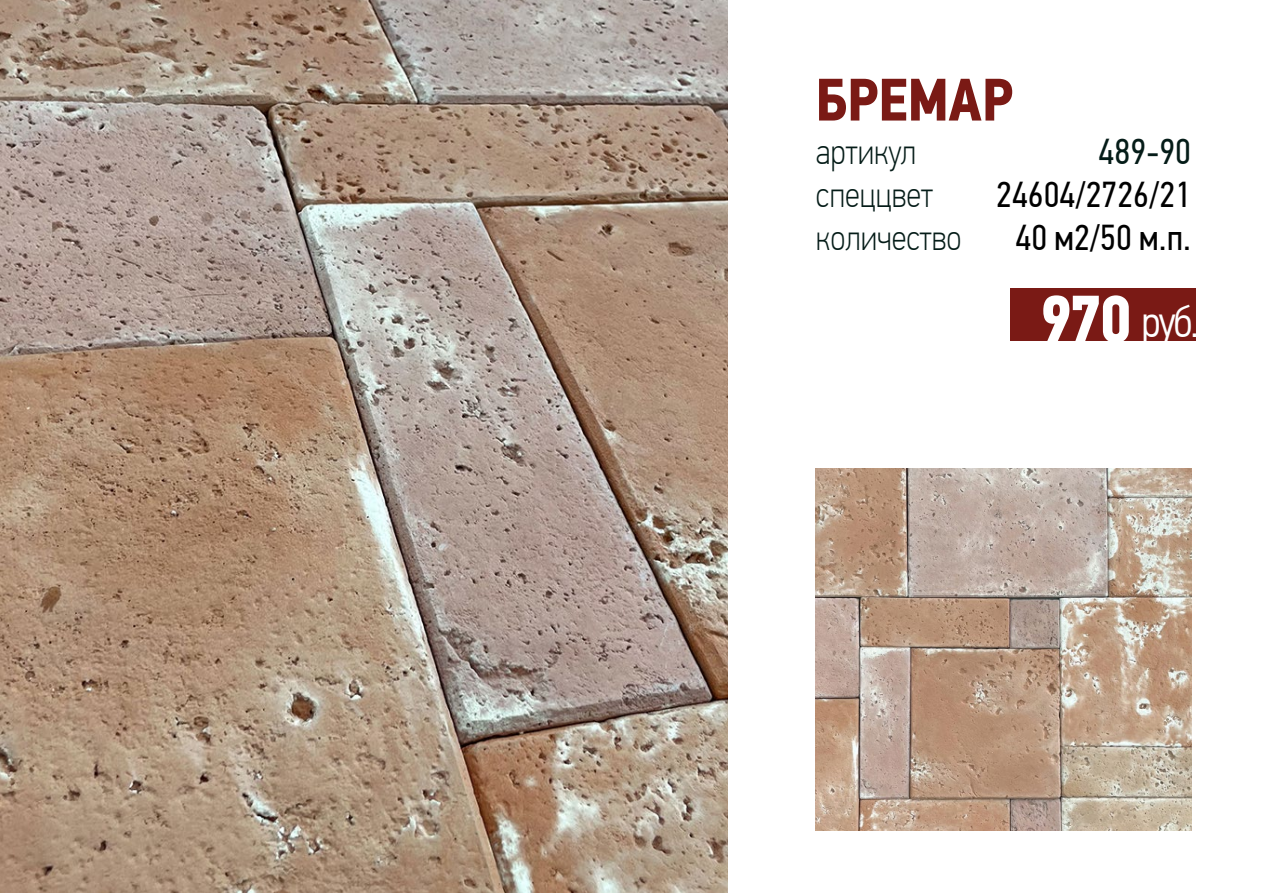
<style>
.page{position:relative;width:1263px;height:893px;background:#fff}
.page>*{position:absolute;margin:0;border:0;box-sizing:border-box;transform-origin:0 0}
.t1{font:700 60px "PF Din Text Cond Pro";color:#7a1a15}
.t2{font:300 45px "PF Din Text Cond Pro";color:#fff}
.t3{font:100 36px "PF Din Text Cond Pro";color:#051c18}
.t4{font:36px "PF Din Text Cond Pro";color:#000}
.t5{font:36px "PF Din Text Cond Pro";color:#051c18}
.s1{font-weight:700;font-size:67.5px}
</style>
<div class="page">
<img style="left:816px;top:468px;width:375px;height:362px">
<img style="left:0;top:0;width:727px;height:893px">
<div style="left:1010px;top:288px;width:186px;height:53px;background:#7a1a15"></div>
<h1 class="t1" style="left:816px;top:63px;width:199px">БРЕМАР</h1>
<p class="t3" style="left:816px;top:131px;width:102px">артикул</p>
<p class="t5" style="left:1099px;top:130px;width:94px">489-90</p>
<p class="t3" style="left:816px;top:174px;width:119px">спеццвет</p>
<p class="t4" style="left:996px;top:173px;width:196px">24604/2726/21</p>
<p class="t3" style="left:816px;top:217px;width:147px">количество</p>
<p class="t4" style="left:1015px;top:216px;width:177px">40 м2/50 м.п.</p>
<p class="t2" style="left:1039px;top:296px;width:161px"><span class="s1">970</span> руб.</p>
</div>
